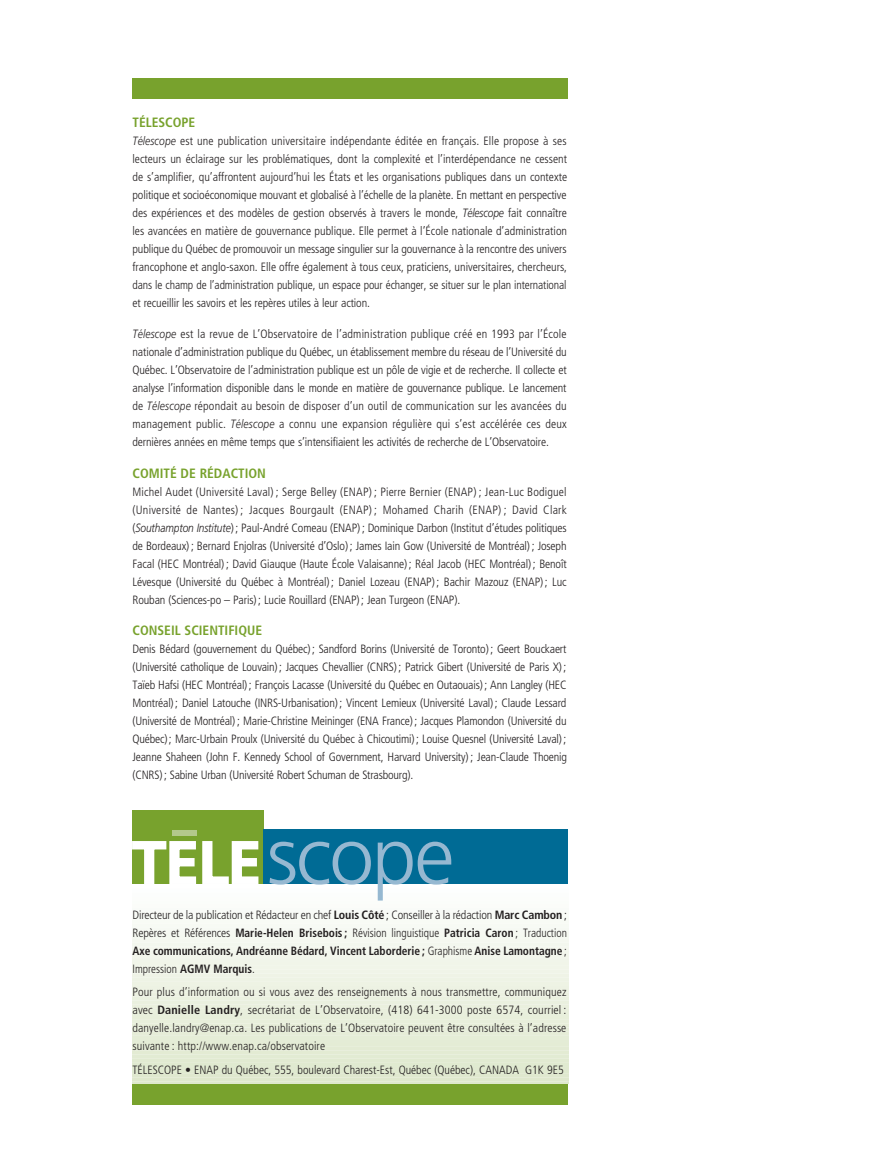
<style>
.page{position:relative;width:891px;height:1161px;background:#fff}
.page>*{position:absolute;margin:0;border:0;box-sizing:border-box;transform-origin:0 0}
.t1{font:300 80.55px "Frutiger";letter-spacing:-.03em;color:#96b8d1}
.t2{font:700 condensed 13.5px "Frutiger";color:#78a22d}
.t3{font:300 condensed 12px/18px "Frutiger";letter-spacing:-.01em;color:#231f20;text-align:justify}
.s1{font-style:italic;font-stretch:normal}
.s2{font-weight:700;font-size:60.3px;color:#fff}
.s3{font-weight:700}
</style>
<div class="page">
<hr style="left:133px;top:1081px;width:435px;height:3px;background:#dee8cc">
<div style="left:133px;top:1077px;width:435px;height:5px;background:#dfe8cd"></div>
<div style="left:133px;top:1073px;width:435px;height:6px;background:#dfe8ce"></div>
<div style="left:133px;top:1069px;width:435px;height:6px;background:#dfe9cf"></div>
<div style="left:133px;top:1065px;width:435px;height:6px;background:#e0e9d0"></div>
<div style="left:133px;top:1061px;width:435px;height:6px;background:#e0ead0"></div>
<div style="left:133px;top:1057px;width:435px;height:6px;background:#e1ead1"></div>
<div style="left:133px;top:1054px;width:435px;height:5px;background:#e2ebd3"></div>
<div style="left:133px;top:1050px;width:435px;height:5px;background:#e3ebd3"></div>
<div style="left:133px;top:1046px;width:435px;height:6px;background:#e3ebd4"></div>
<div style="left:133px;top:1042px;width:435px;height:6px;background:#e4ecd5"></div>
<div style="left:133px;top:1038px;width:435px;height:6px;background:#e4ecd6"></div>
<div style="left:133px;top:1034px;width:435px;height:6px;background:#e5edd7"></div>
<div style="left:133px;top:1030px;width:435px;height:6px;background:#e6edd8"></div>
<div style="left:133px;top:1027px;width:435px;height:5px;background:#e6edd9"></div>
<div style="left:133px;top:1023px;width:435px;height:5px;background:#e7eed9"></div>
<div style="left:133px;top:1019px;width:435px;height:6px;background:#e8efdb"></div>
<div style="left:133px;top:1015px;width:435px;height:6px;background:#e8efdb"></div>
<div style="left:133px;top:1011px;width:435px;height:6px;background:#e8efdc"></div>
<div style="left:133px;top:1007px;width:435px;height:6px;background:#e9efdd"></div>
<div style="left:133px;top:1003px;width:435px;height:6px;background:#eaf0de"></div>
<div style="left:133px;top:1000px;width:435px;height:5px;background:#eaf0df"></div>
<div style="left:133px;top:996px;width:435px;height:5px;background:#ebf1e0"></div>
<div style="left:133px;top:992px;width:435px;height:6px;background:#ecf1e1"></div>
<div style="left:133px;top:988px;width:435px;height:6px;background:#edf2e3"></div>
<div style="left:133px;top:984px;width:435px;height:6px;background:#edf2e3"></div>
<div style="left:133px;top:980px;width:435px;height:6px;background:#eef3e4"></div>
<div style="left:133px;top:976px;width:435px;height:6px;background:#eef3e5"></div>
<div style="left:133px;top:973px;width:435px;height:5px;background:#eff3e6"></div>
<div style="left:133px;top:969px;width:435px;height:6px;background:#f0f4e8"></div>
<div style="left:133px;top:965px;width:435px;height:6px;background:#f1f5e9"></div>
<div style="left:133px;top:961px;width:435px;height:6px;background:#f1f5e9"></div>
<div style="left:133px;top:957px;width:435px;height:6px;background:#f1f5ea"></div>
<div style="left:133px;top:953px;width:435px;height:6px;background:#f3f6ec"></div>
<div style="left:133px;top:949px;width:435px;height:6px;background:#f3f6ed"></div>
<div style="left:133px;top:946px;width:435px;height:5px;background:#f4f7ee"></div>
<div style="left:133px;top:942px;width:435px;height:6px;background:#f3f7ee"></div>
<div style="left:133px;top:938px;width:435px;height:6px;background:#f5f8f0"></div>
<div style="left:133px;top:934px;width:435px;height:6px;background:#f5f9f1"></div>
<div style="left:133px;top:930px;width:435px;height:6px;background:#f6f9f2"></div>
<div style="left:133px;top:926px;width:435px;height:6px;background:#f6f9f3"></div>
<div style="left:133px;top:922px;width:435px;height:6px;background:#f7faf4"></div>
<div style="left:133px;top:919px;width:435px;height:5px;background:#f8fbf5"></div>
<div style="left:133px;top:915px;width:435px;height:6px;background:#f8fbf6"></div>
<div style="left:133px;top:911px;width:435px;height:6px;background:#f9fbf7"></div>
<div style="left:133px;top:907px;width:435px;height:6px;background:#f9fbf8"></div>
<div style="left:133px;top:903px;width:435px;height:6px;background:#fbfcf9"></div>
<div style="left:133px;top:899px;width:435px;height:6px;background:#fbfdfa"></div>
<div style="left:133px;top:895px;width:435px;height:6px;background:#fcfdfb"></div>
<div style="left:133px;top:79px;width:435px;height:20px;background:#78a22d"></div>
<div style="left:133px;top:1084px;width:435px;height:20px;background:#78a22d"></div>
<div style="left:133px;top:810px;width:131px;height:74px;background:#78a22d"></div>
<div style="left:172px;top:830px;width:25px;height:5px;background:#b3c88b"></div>
<div style="left:264px;top:830px;width:304px;height:54px;background:#006b95"></div>
<p class="t2" style="left:133px;top:117px;width:64px">TÉLESCOPE</p>
<p class="t3" style="left:133px;top:133px;width:436px"><span class="s1">Télescope</span> est une publication universitaire indépendante éditée en français. Elle propose à ses lecteurs un éclairage sur les problématiques, dont la complexité et l’interdépendance ne cessent de s’amplifier, qu’affrontent aujourd’hui les États et les organisations publiques dans un contexte politique et socioéconomique mouvant et globalisé à l’échelle de la planète. En mettant en perspective des expériences et des modèles de gestion observés à travers le monde, <span class="s1">Télescope</span> fait connaître les avancées en matière de gouvernance publique. Elle permet à l’École nationale d’administration publique du Québec de promouvoir un message singulier sur la gouvernance à la rencontre des univers francophone et anglo-saxon. Elle offre également à tous ceux, praticiens, universitaires, chercheurs, dans le champ de l’administration publique, un espace pour échanger, se situer sur le plan international et recueillir les savoirs et les repères utiles à leur action.</p>
<p class="t3" style="left:133px;top:326px;width:436px"><span class="s1">Télescope</span> est la revue de L’Observatoire de l’administration publique créé en 1993 par l’École nationale d’administration publique du Québec, un établissement membre du réseau de l’Université du Québec. L’Observatoire de l’administration publique est un pôle de vigie et de recherche. Il collecte et analyse l’information disponible dans le monde en matière de gouvernance publique. Le lancement de <span class="s1">Télescope</span> répondait au besoin de disposer d’un outil de communication sur les avancées du management public. <span class="s1">Télescope</span> a connu une expansion régulière qui s’est accélérée ces deux dernières années en même temps que s’intensifiaient les activités de recherche de L’Observatoire.</p>
<p class="t2" style="left:133px;top:468px;width:135px">COMITÉ DE RÉDACTION</p>
<p class="t3" style="left:133px;top:484px;width:436px">Michel Audet (Université Laval) ; Serge Belley (ENAP) ; Pierre Bernier (ENAP) ; Jean-Luc Bodiguel (Université de Nantes) ; Jacques Bourgault (ENAP) ; Mohamed Charih (ENAP) ; David Clark (<span class="s1">Southampton Institute</span>) ; Paul-André Comeau (ENAP) ; Dominique Darbon (Institut d’études politiques de Bordeaux) ; Bernard Enjolras (Université d’Oslo) ; James Iain Gow (Université de Montréal) ; Joseph Facal (HEC Montréal) ; David Giauque (Haute École Valaisanne) ; Réal Jacob (HEC Montréal) ; Benoît Lévesque (Université du Québec à Montréal) ; Daniel Lozeau (ENAP) ; Bachir Mazouz (ENAP) ; Luc Rouban (Sciences-po – Paris) ; Lucie Rouillard (ENAP) ; Jean Turgeon (ENAP).</p>
<p class="t2" style="left:133px;top:625px;width:131px">CONSEIL SCIENTIFIQUE</p>
<p class="t3" style="left:133px;top:641px;width:436px">Denis Bédard (gouvernement du Québec) ; Sandford Borins (Université de Toronto) ; Geert Bouckaert (Université catholique de Louvain) ; Jacques Chevallier (CNRS) ; Patrick Gibert (Université de Paris X) ; Taïeb Hafsi (HEC Montréal) ; François Lacasse (Université du Québec en Outaouais) ; Ann Langley (HEC Montréal) ; Daniel Latouche (INRS-Urbanisation) ; Vincent Lemieux (Université Laval) ; Claude Lessard (Université de Montréal) ; Marie-Christine Meininger (ENA France) ; Jacques Plamondon (Université du Québec) ; Marc-Urbain Proulx (Université du Québec à Chicoutimi) ; Louise Quesnel (Université Laval) ; Jeanne Shaheen (John F. Kennedy School of Government, Harvard University) ; Jean-Claude Thoenig (CNRS) ; Sabine Urban (Université Robert Schuman de Strasbourg).</p>
<h1 class="t1" style="left:132px;top:823px;width:324px"><span class="s2">TELE</span>scope</h1>
<p class="t3" style="left:133px;top:907px;width:436px">Directeur de la publication et Rédacteur en chef <span class="s3">Louis Côté</span> ; Conseiller à la rédaction <span class="s3">Marc Cambon</span> ; Repères et Références <span class="s3">Marie-Helen Brisebois ;</span> Révision linguistique <span class="s3">Patricia Caron</span> ; Traduction <span class="s3">Axe communications, Andréanne Bédard, Vincent Laborderie ;</span> Graphisme <span class="s3">Anise Lamontagne</span> ; Impression <span class="s3">AGMV Marquis</span>.</p>
<p class="t3" style="left:133px;top:984px;width:436px">Pour plus d’information ou si vous avez des renseignements à nous transmettre, communiquez avec <span class="s3">Danielle Landry</span>, secrétariat de L’Observatoire, (418) 641-3000 poste 6574, courriel : danyelle.landry@enap.ca. Les publications de L’Observatoire peuvent être consultées à l’adresse suivante : http://www.enap.ca/observatoire</p>
<p class="t3" style="left:133px;top:1061px;width:433px">TÉLESCOPE • ENAP du Québec, 555, boulevard Charest-Est, Québec (Québec), CANADA G1K 9E5</p>
</div>
